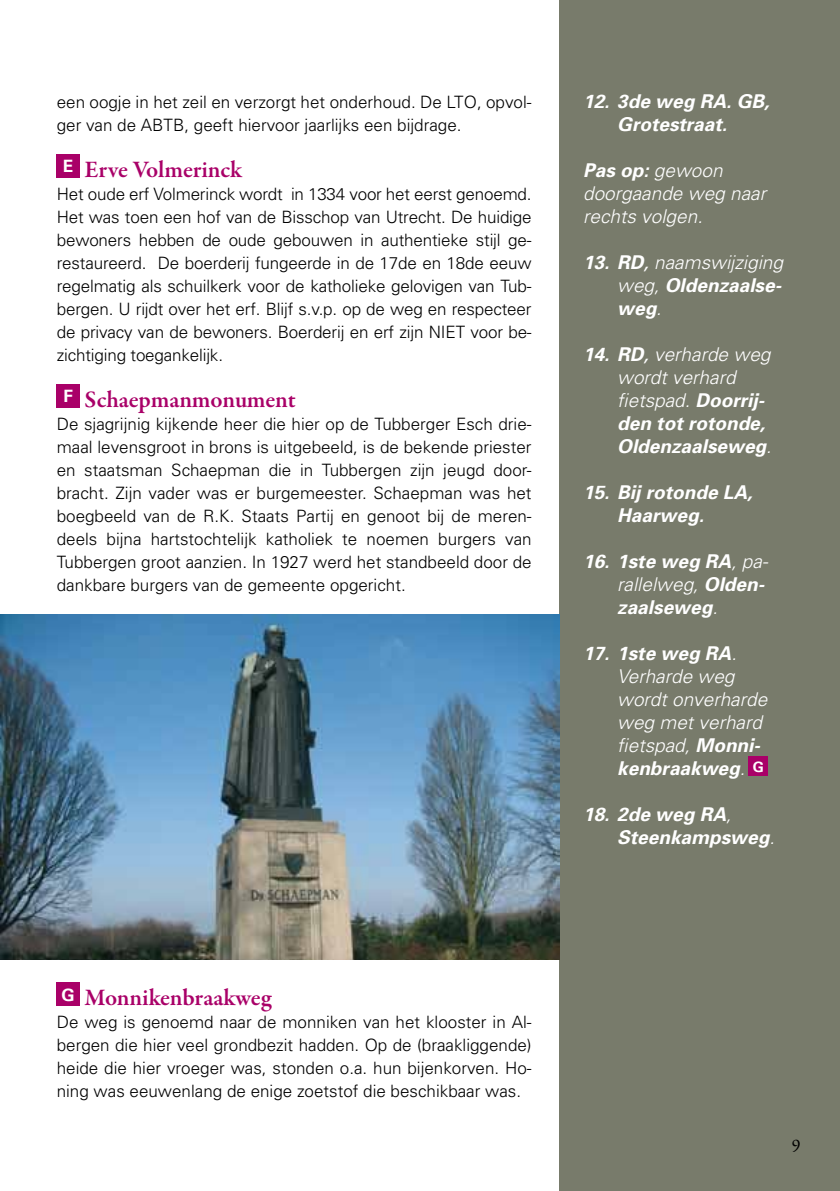
<style>
.page{position:relative;width:840px;height:1191px;background:#fff}
.page>*{position:absolute;margin:0;border:0;box-sizing:border-box;transform-origin:0 0}
.t1{font:600 24px "Garamond Premr Pro";letter-spacing:-.01em;color:#a90068}
.t2{font:italic 700 19px/23px "Univers";color:#fff}
.t3{font:italic 300 19px/23px "Univers";color:#fff}
.t4{font:18px "Garamond Premr Pro";color:#000}
.t5{font:300 17px/23px "Univers";color:#000;text-align:justify}
.s1{font-weight:700}
.s2{font-weight:400}
.s3{font-weight:300}
</style>
<div class="page">
<div style="left:559px;top:0;width:280px;height:1191px;background:#787b6b"></div>
<div style="left:57px;top:154px;width:23px;height:23px;background:#a90068"></div>
<div style="left:57px;top:384px;width:23px;height:23px;background:#a90068"></div>
<div style="left:57px;top:982px;width:23px;height:23px;background:#a90068"></div>
<div style="left:748px;top:757px;width:19px;height:19px;background:#a90068"></div>
<img style="left:0;top:614px;width:559px;height:345px">
<p class="t5" style="left:57px;top:91px;width:476px">een oogje in het zeil en verzorgt het onderhoud. De LTO, opvol&shy;ger van de ABTB, geeft hiervoor jaarlijks een bijdrage.</p>
<h1 class="t1" style="left:63px;top:155px;width:181px"><sup>E</sup> Erve Volmerinck</h1>
<p class="t5" style="left:57px;top:183px;width:476px">Het oude erf Volmerinck wordt in 1334 voor het eerst genoemd.<br>Het was toen een hof van de Bisschop van Utrecht. De huidige bewoners hebben de oude gebouwen in authentieke stijl ge&shy;restaureerd. De boerderij fungeerde in de 17de en 18de eeuw regelmatig als schuilkerk voor de katholieke gelovigen van Tub&shy;bergen. U rijdt over het erf. Blijf s.v.p. op de weg en respecteer de privacy van de bewoners. Boerderij en erf zijn NIET voor be&shy;zichtiging toegankelijk.</p>
<h1 class="t1" style="left:63px;top:385px;width:233px"><sup>F</sup> Schaepmanmonument</h1>
<p class="t5" style="left:57px;top:413px;width:476px">De sjagrijnig kijkende heer die hier op de Tubberger Esch drie&shy;maal levensgroot in brons is uitgebeeld, is de bekende priester en staatsman Schaepman die in Tubbergen zijn jeugd door&shy;bracht. Zijn vader was er burgemeester. Schaepman was het boegbeeld van de R.K. Staats Partij en genoot bij de meren&shy;deels bijna hartstochtelijk katholiek te noemen burgers van Tubbergen groot aanzien. In 1927 werd het standbeeld door de dankbare burgers van de gemeente opgericht.</p>
<p class="t2" style="left:583px;top:90px;width:188px;text-align:center">12. 3de weg RA. GB,<br>Grotestraat.</p>
<p class="t3" style="left:583px;top:159px;width:184px"><span class="s1">Pas op:</span> gewoon doorgaande weg naar rechts volgen.</p>
<p class="t2" style="left:617px;top:251px;width:167px;text-align:justify;text-indent:-34px">13. RD<span class="s2">,</span> <span class="s3">naamswijziging weg,</span> Oldenzaalse&shy;weg<span class="s3">.</span></p>
<p class="t2" style="left:617px;top:343px;width:156px;text-indent:-34px">14. RD<span class="s2">,</span> <span class="s3">verharde weg wordt verhard fietspad.</span> Doorrij&shy;den tot rotonde,<br>Oldenzaalseweg<span class="s3">.</span></p>
<p class="t2" style="left:617px;top:481px;width:137px;text-indent:-34px">15. Bij rotonde LA,<br>Haarweg.</p>
<p class="t2" style="left:617px;top:550px;width:152px;text-indent:-34px">16. 1ste weg RA<span class="s3">, pa&shy;rallelweg,</span> Olden&shy;zaalseweg<span class="s3">.</span></p>
<p class="t3" style="left:617px;top:642px;width:151px;text-indent:-34px"><span class="s1">17. 1ste weg RA</span>.<br>Verharde weg wordt onverharde weg met verhard fietspad, <span class="s1">Monni&shy;kenbraakweg</span>. <sup>G</sup></p>
<p class="t2" style="left:617px;top:803px;width:159px;text-indent:-34px">18. 2de weg RA<span class="s3">,<br></span>Steenkampsweg<span class="s3">.</span></p>
<h1 class="t1" style="left:62px;top:983px;width:211px"><sup>G</sup> Monnikenbraakweg</h1>
<p class="t5" style="left:57px;top:1011px;width:476px">De weg is genoemd naar de monniken van het klooster in Al&shy;bergen die hier veel grondbezit hadden. Op de (braakliggende) heide die hier vroeger was, stonden o.a. hun bijenkorven. Ho&shy;ning was eeuwenlang de enige zoetstof die beschikbaar was.</p>
<p class="t4" style="left:791px;top:1134px;width:10px">9</p>
</div>
